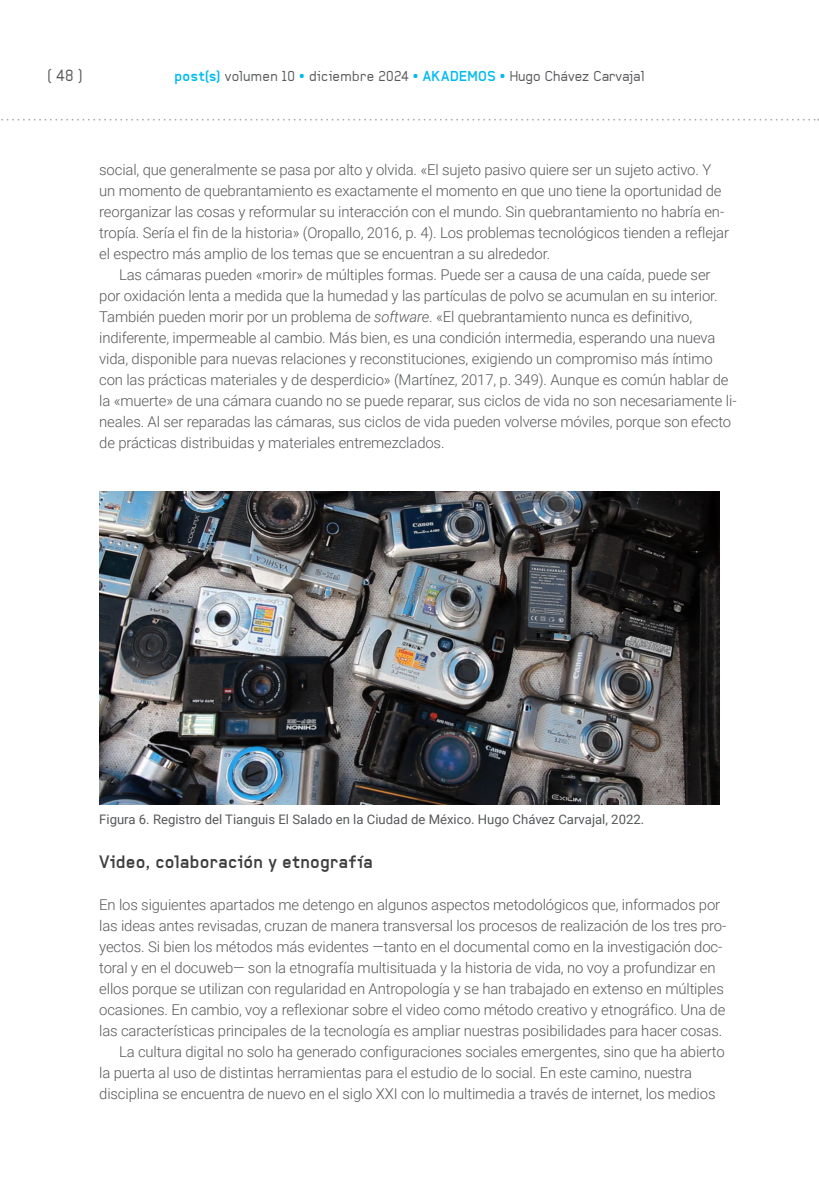
<style>
.page{position:relative;width:819px;height:1191px;background:#fff}
.page>*{position:absolute;margin:0;border:0;box-sizing:border-box;transform-origin:0 0}
.subtitulos_2{font:700 17.5px "Baksheesh";letter-spacing:.015em;color:#3e3e3f}
.t1{font:15.75px "Baksheesh";color:#57585a}
.texto_español{font:300 14.88px/21px "Roboto";letter-spacing:-.01em;color:#57585a}
.texto_español_sin_sangria{font:300 14.88px/21px "Roboto";letter-spacing:-.01em;color:#57585a}
.t2{font:14px "Baksheesh";color:#57585a}
.pies_de_foto{font:13.12px "Roboto";color:#57585a}
.s1{font-weight:700;color:#00baf1}
.s2{font-style:italic}
</style>
<div class="page">
<svg style="left:1px;top:119px;width:818px;height:2px"></svg>
<img style="left:99px;top:492px;width:620px;height:312px">
<p class="t1" style="left:47px;top:67px;width:36px">( 48 )</p>
<p class="t2" style="left:174px;top:68px;width:471px"><span class="s1">post(s)</span> volumen 10 <span class="s1">•</span> diciembre 2024 <span class="s1">• AKADEMOS •</span> Hugo Chávez Carvajal</p>
<p class="texto_español" style="left:99px;top:158px;width:631px">social, que generalmente se pasa por alto y olvida. «El sujeto pasivo quiere ser un sujeto activo. Y un momento de quebrantamiento es exactamente el momento en que uno tiene la oportunidad de reorganizar las cosas y reformular su interacción con el mundo. Sin quebrantamiento no habría en&shy;tropía. Sería el fin de la historia» (Oropallo, 2016, p. 4). Los problemas tecnológicos tienden a reflejar el espectro más amplio de los temas que se encuentran a su alrededor.</p>
<p class="texto_español" style="left:99px;top:263px;width:638px;text-indent:20px">Las cámaras pueden «morir» de múltiples formas. Puede ser a causa de una caída, puede ser<br>por oxidación lenta a medida que la humedad y las partículas de polvo se acumulan en su interior.<br>También pueden morir por un problema de <span class="s2">software</span>. «El quebrantamiento nunca es definitivo, indiferente, impermeable al cambio. Más bien, es una condición intermedia, esperando una nueva vida, disponible para nuevas relaciones y reconstituciones, exigiendo un compromiso más íntimo con las prácticas materiales y de desperdicio» (Martínez, 2017, p. 349). Aunque es común hablar de la «muerte» de una cámara cuando no se puede reparar, sus ciclos de vida no son necesariamente li&shy;neales. Al ser reparadas las cámaras, sus ciclos de vida pueden volverse móviles, porque son efecto de prácticas distribuidas y materiales entremezclados.</p>
<p class="pies_de_foto" style="left:99px;top:810px;width:546px">Figura 6. Registro del Tianguis El Salado en la Ciudad de México. Hugo Chávez Carvajal, 2022.</p>
<p class="subtitulos_2" style="left:99px;top:851px;width:275px">Video, colaboración y etnografía</p>
<p class="texto_español_sin_sangria" style="left:99px;top:893px;width:628px">En los siguientes apartados me detengo en algunos aspectos metodológicos que, informados por las ideas antes revisadas, cruzan de manera transversal los procesos de realización de los tres pro&shy;yectos. Si bien los métodos más evidentes —tanto en el documental como en la investigación doc&shy;toral y en el docuweb— son la etnografía multisituada y la historia de vida, no voy a profundizar en ellos porque se utilizan con regularidad en Antropología y se han trabajado en extenso en múltiples ocasiones. En cambio, voy a reflexionar sobre el video como método creativo y etnográfico. Una de las características principales de la tecnología es ampliar nuestras posibilidades para hacer cosas.</p>
<p class="texto_español" style="left:99px;top:1040px;width:627px;text-indent:20px">La cultura digital no solo ha generado configuraciones sociales emergentes, sino que ha abierto la puerta al uso de distintas herramientas para el estudio de lo social. En este camino, nuestra disciplina se encuentra de nuevo en el siglo XXI con lo multimedia a través de internet, los medios</p>
</div>
